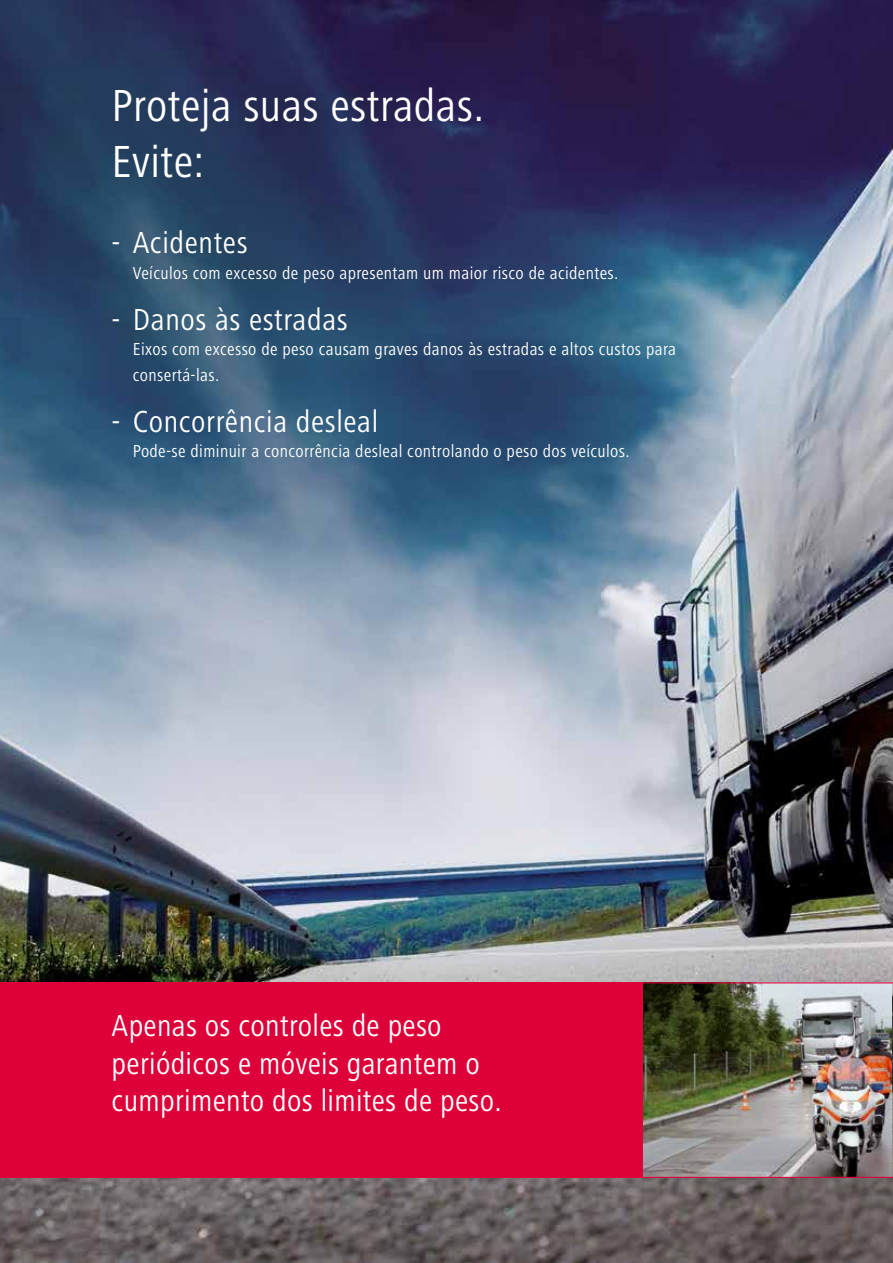
<style>
.page{position:relative;width:893px;height:1263px;background:#fff}
.page>*{position:absolute;margin:0;border:0;box-sizing:border-box;transform-origin:0 0}
.t1{font:condensed 46.5px/55.5px "Frutiger Next LT";letter-spacing:.01em;color:#fff}
.t2{font:condensed 31.5px/37.5px "Frutiger Next LT";letter-spacing:.01em;color:#fff}
.t3{font:condensed 18px/25.5px "Frutiger Next LT";letter-spacing:.02em;color:#fff}
</style>
<div class="page">
<img style="left:0;top:0;width:893px;height:1263px">
<div style="left:0;top:982px;width:893px;height:196px;background:#dd0039"></div>
<img style="left:643px;top:983px;width:249px;height:194px">
<hr style="left:892px;top:982px;width:1px;height:196px;background:#d1d2d2">
<hr style="left:0;top:982px;width:893px;height:1px;background:#dd0039">
<hr style="left:0;top:1177px;width:893px;height:1px;background:#dd0039">
<h1 class="t1" style="left:112px;top:78px;width:374px">Proteja suas estradas.<br>Evite:</h1>
<h2 class="t2" style="left:112px;top:224px;width:137px">- Acidentes</h2>
<p class="t3" style="left:133px;top:260px;width:487px">Veículos com excesso de peso apresentam um maior risco de acidentes.</p>
<h2 class="t2" style="left:112px;top:300px;width:238px">- Danos às estradas</h2>
<p class="t3" style="left:133px;top:336px;width:545px">Eixos com excesso de peso causam graves danos às estradas e altos custos para consertá-las.</p>
<h2 class="t2" style="left:112px;top:402px;width:268px">- Concorrência desleal</h2>
<p class="t3" style="left:133px;top:438px;width:498px">Pode-se diminuir a concorrência desleal controlando o peso dos veículos.</p>
<h2 class="t2" style="left:112px;top:1007px;width:392px">Apenas os controles de peso periódicos e móveis garantem o cumprimento dos limites de peso.</h2>
</div>
